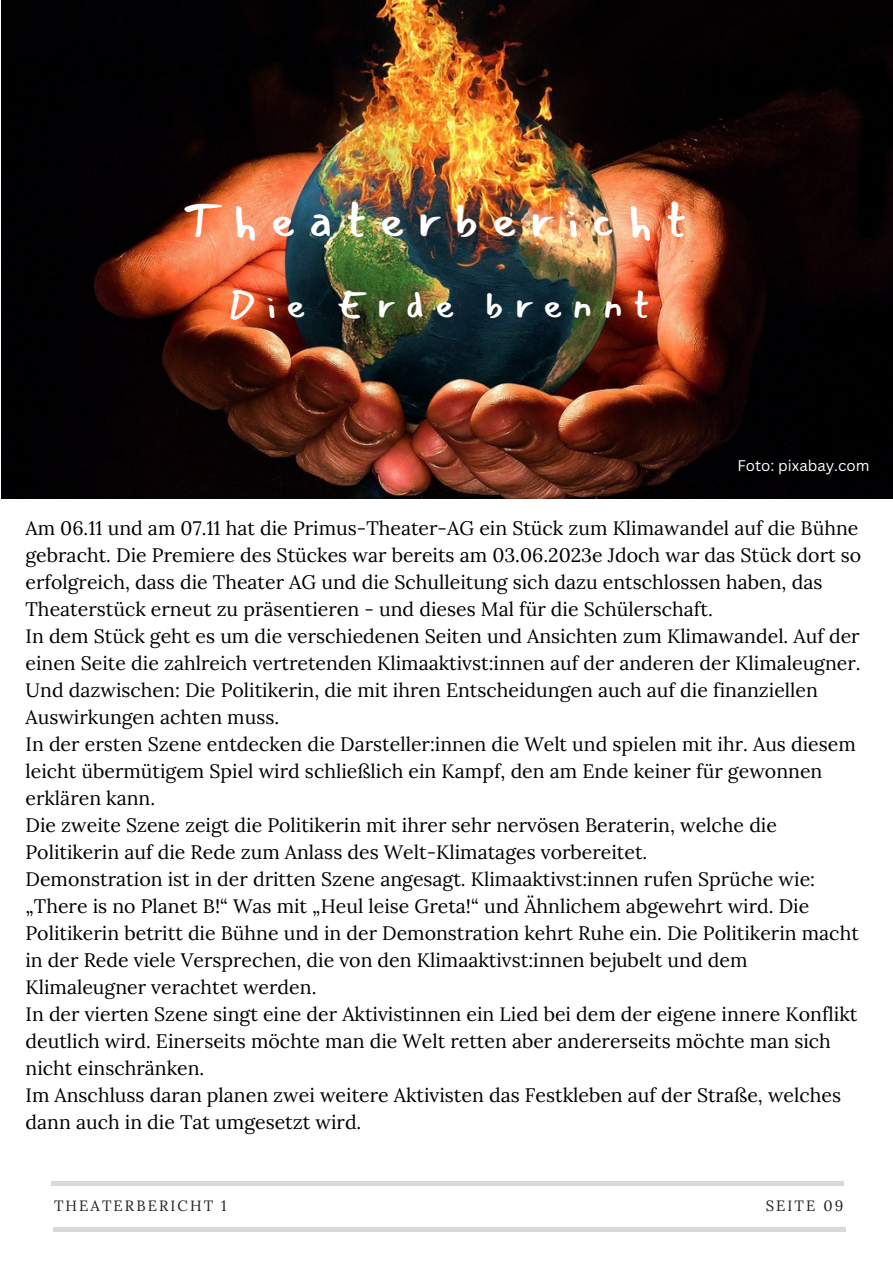
<style>
.page{position:relative;width:893px;height:1264px;background:#fff}
.page>*{position:absolute;margin:0;border:0;box-sizing:border-box;transform-origin:0 0}
.t1{font:48.3px "Mansalva";letter-spacing:.3em;color:#fff}
.t2{font:37.5px "Mansalva";letter-spacing:.3em;color:#fff}
.t3{font:19.5px/27px "Lora";color:#000}
.t4{font:15px "Canva Sans";color:#fff}
.t5{font:14.85px "Lora";letter-spacing:.14em;color:#222}
</style>
<div class="page">
<hr style="left:51px;top:1181px;width:792px;height:4px;background:#d9d9d9">
<hr style="left:53px;top:1227px;width:792px;height:3px;background:#000">
<img style="left:1px;top:0;width:891px;height:498px">
<p class="t1" style="left:183px;top:194px;width:505px">Theaterbericht</p>
<p class="t2" style="left:229px;top:284px;width:422px">Die Erde brennt</p>
<p class="t4" style="left:737px;top:455px;width:133px">Foto: pixabay.com</p>
<p class="t3" style="left:26px;top:514px;width:837px">Am 06.11 und am 07.11 hat die Primus-Theater-AG ein Stück zum Klimawandel auf die Bühne gebracht. Die Premiere des Stückes war bereits am 03.06.2023e Jdoch war das Stück dort so erfolgreich, dass die Theater AG und die Schulleitung sich dazu entschlossen haben, das Theaterstück erneut zu präsentieren - und dieses Mal für die Schülerschaft.</p>
<p class="t3" style="left:26px;top:622px;width:836px">In dem Stück geht es um die verschiedenen Seiten und Ansichten zum Klimawandel. Auf der einen Seite die zahlreich vertretenden Klimaaktivst:innen auf der anderen der Klimaleugner.<br>Und dazwischen: Die Politikerin, die mit ihren Entscheidungen auch auf die finanziellen Auswirkungen achten muss.</p>
<p class="t3" style="left:26px;top:730px;width:831px">In der ersten Szene entdecken die Darsteller:innen die Welt und spielen mit ihr. Aus diesem leicht übermütigem Spiel wird schließlich ein Kampf, den am Ende keiner für gewonnen erklären kann.</p>
<p class="t3" style="left:26px;top:811px;width:753px">Die zweite Szene zeigt die Politikerin mit ihrer sehr nervösen Beraterin, welche die<br>Politikerin auf die Rede zum Anlass des Welt-Klimatages vorbereitet.</p>
<p class="t3" style="left:26px;top:865px;width:834px">Demonstration ist in der dritten Szene angesagt. Klimaaktivst:innen rufen Sprüche wie: „There is no Planet B!“ Was mit „Heul leise Greta!“ und Ähnlichem abgewehrt wird. Die Politikerin betritt die Bühne und in der Demonstration kehrt Ruhe ein. Die Politikerin macht in der Rede viele Versprechen, die von den Klimaaktivst:innen bejubelt und dem Klimaleugner verachtet werden.</p>
<p class="t3" style="left:26px;top:1000px;width:833px">In der vierten Szene singt eine der Aktivistinnen ein Lied bei dem der eigene innere Konflikt deutlich wird. Einerseits möchte man die Welt retten aber andererseits möchte man sich nicht einschränken.</p>
<p class="t3" style="left:26px;top:1081px;width:817px">Im Anschluss daran planen zwei weitere Aktivisten das Festkleben auf der Straße, welches dann auch in die Tat umgesetzt wird.</p>
<p class="t5" style="left:54px;top:1195px;width:174px">THEATERBERICHT 1</p>
<p class="t5" style="left:765px;top:1195px;width:79px">SEITE 09</p>
</div>
